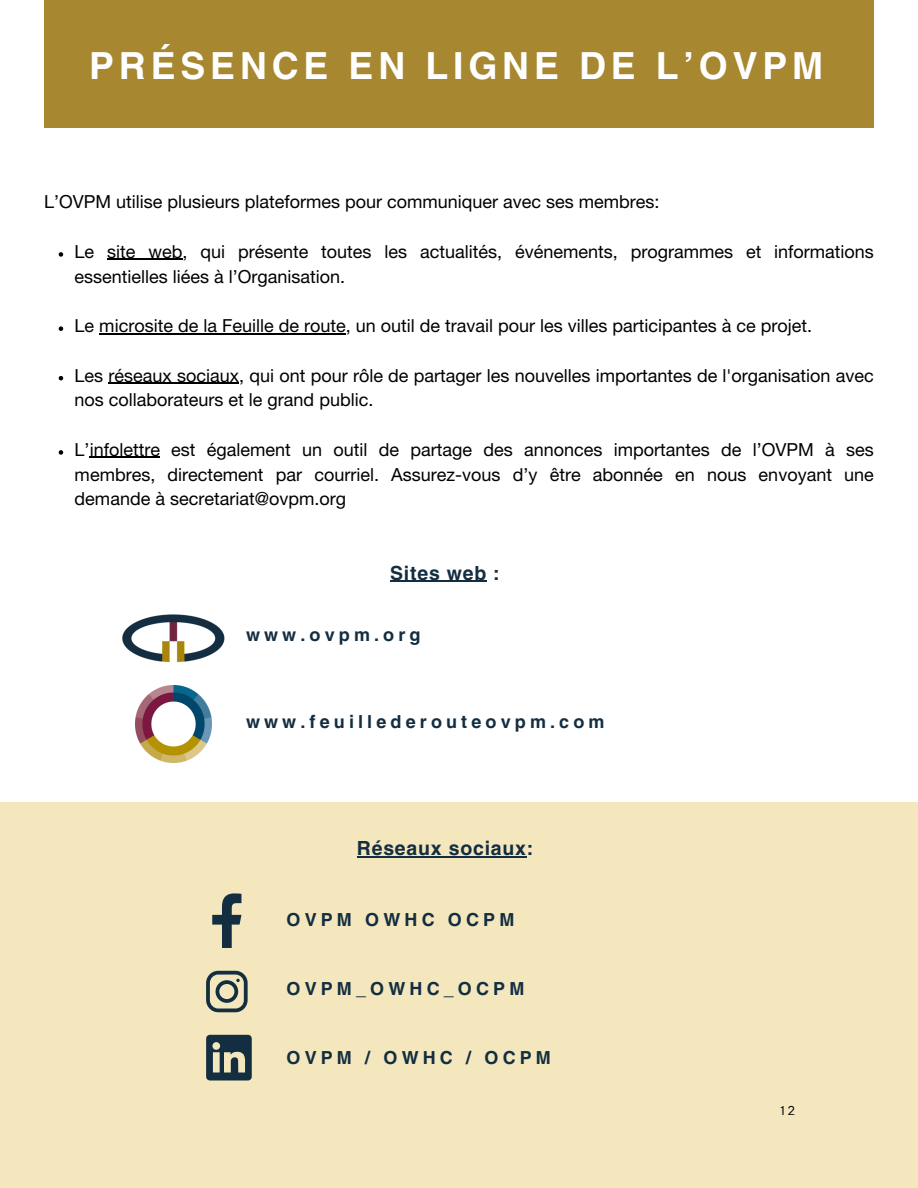
<style>
.page{position:relative;width:918px;height:1188px;background:#fff}
.page>*{position:absolute;margin:0;border:0;box-sizing:border-box;transform-origin:0 0}
.t1{font:700 37.35px "Helvetica LT Pro";letter-spacing:.13em;color:#fff}
.t2{font:700 19.5px "Helvetica LT Pro";letter-spacing:.04em;color:#132d41}
.t3{font:18px/24.8px "Helvetica Neue LT Std";color:#000}
.t4{font:700 18px "Helvetica LT Pro";letter-spacing:.23em;color:#132d41}
.t5{font:12.75px "TT Interphases";color:#000001}
</style>
<div class="page">
<div style="left:44px;top:0;width:830px;height:128px;background:#a7872f"></div>
<div style="left:0;top:803px;width:918px;height:385px;background:#f4e7bd"></div>
<svg style="left:212px;top:893px;width:29px;height:54px"></svg>
<svg style="left:206px;top:971px;width:42px;height:41px"></svg>
<svg style="left:206px;top:1035px;width:46px;height:46px"></svg>
<img style="left:122px;top:614px;width:103px;height:49px">
<img style="left:135px;top:686px;width:77px;height:76px">
<hr style="left:390px;top:581px;width:97px;height:1px;background:#132d41">
<hr style="left:357px;top:856px;width:170px;height:1px;background:#132d41">
<svg style="left:59px;top:252px;width:4px;height:5px"></svg>
<hr style="left:107px;top:259px;width:76px;height:1px;background:#000">
<svg style="left:59px;top:326px;width:4px;height:5px"></svg>
<hr style="left:99px;top:333px;width:247px;height:1px;background:#000">
<svg style="left:59px;top:376px;width:4px;height:4px"></svg>
<hr style="left:109px;top:383px;width:130px;height:1px;background:#000">
<svg style="left:59px;top:450px;width:4px;height:5px"></svg>
<hr style="left:90px;top:457px;width:70px;height:1px;background:#000">
<h1 class="t1" style="left:89px;top:52px;width:736px">PRÉSENCE EN LIGNE DE L’OVPM</h1>
<p class="t3" style="left:44px;top:192px;width:617px">L’OVPM utilise plusieurs plateformes pour communiquer avec ses membres:</p>
<p class="t3" style="left:75px;top:242px;width:801px">Le site web, qui présente toutes les actualités, événements, programmes et informations essentielles liées à l’Organisation.</p>
<p class="t3" style="left:75px;top:316px;width:739px">Le microsite de la Feuille de route, un outil de travail pour les villes participantes à ce projet.</p>
<p class="t3" style="left:75px;top:365px;width:801px">Les réseaux sociaux, qui ont pour rôle de partager les nouvelles importantes de l'organisation avec nos collaborateurs et le grand public.</p>
<p class="t3" style="left:75px;top:440px;width:801px;text-align:justify">L’infolettre est également un outil de partage des annonces importantes de l’OVPM à ses membres, directement par courriel. Assurez-vous d’y être abonnée en nous envoyant une demande à secretariat@ovpm.org</p>
<p class="t2" style="left:390px;top:566px;width:111px">Sites web :</p>
<p class="t4" style="left:246px;top:628px;width:176px">www.ovpm.org</p>
<p class="t4" style="left:246px;top:715px;width:360px">www.feuillederouteovpm.com</p>
<p class="t2" style="left:357px;top:841px;width:178px">Réseaux sociaux:</p>
<p class="t4" style="left:287px;top:913px;width:229px">OVPM OWHC OCPM</p>
<p class="t4" style="left:287px;top:982px;width:239px">OVPM_OWHC_OCPM</p>
<p class="t4" style="left:287px;top:1051px;width:266px">OVPM / OWHC / OCPM</p>
<p class="t5" style="left:781px;top:1102px;width:16px">12</p>
</div>
